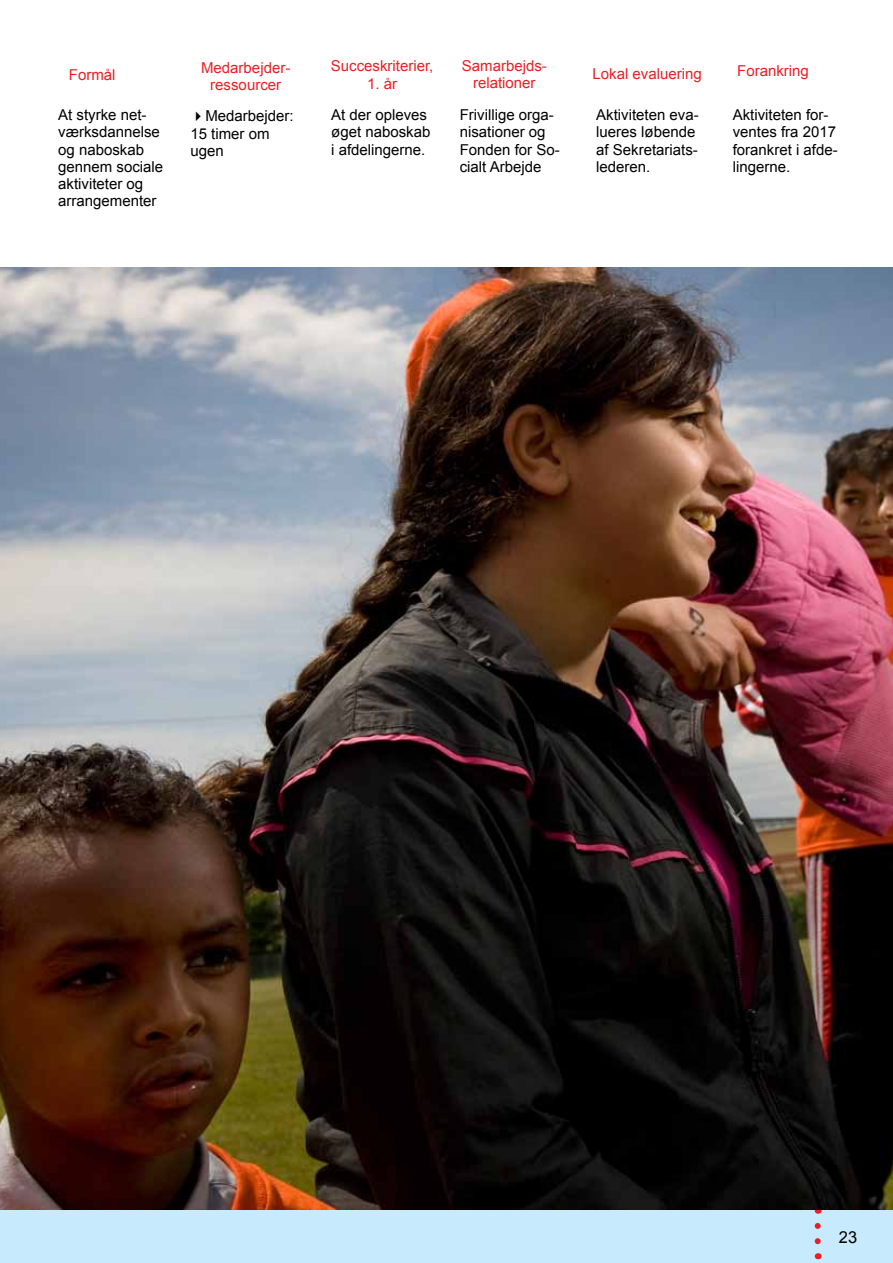
<style>
.page{position:relative;width:893px;height:1263px;background:#fff}
.page>*{position:absolute;margin:0;border:0;box-sizing:border-box;transform-origin:0 0}
.t1{font:16.5px "Arial";color:#000}
.t2{font:15px/17.2px "Arial";color:#000}
.t3{font:15px/17.2px "Arial";color:#ed1d24;text-align:center}
</style>
<div class="page">
<div style="left:0;top:1210px;width:893px;height:53px;background:#c7eafc"></div>
<svg style="left:815px;top:1226px;width:6px;height:33px"></svg>
<img style="left:0;top:268px;width:893px;height:942px">
<p class="t3" style="left:69px;top:66px;width:48px">Formål</p>
<p class="t3" style="left:201px;top:59px;width:91px">Medarbejder&shy;ressourcer</p>
<p class="t3" style="left:331px;top:58px;width:104px">Succeskriterier,</p>
<p class="t3" style="left:367px;top:75px;width:32px">1. år</p>
<p class="t2" style="left:58px;top:106px;width:107px">At styrke net&shy;værksdannelse og naboskab gennem sociale aktiviteter og arrangementer</p>
<p class="t2" style="left:190px;top:108px;width:105px">✔Medarbejder:<br>15 timer om ugen</p>
<p class="t2" style="left:331px;top:106px;width:101px">At der opleves øget naboskab i afdelingerne.</p>
<p class="t3" style="left:462px;top:57px;width:87px">Samarbejds&shy;relationer</p>
<p class="t3" style="left:593px;top:65px;width:111px">Lokal evaluering</p>
<p class="t3" style="left:737px;top:63px;width:73px">Forankring</p>
<p class="t2" style="left:460px;top:106px;width:102px">Frivillige orga&shy;nisationer og<br>Fonden for So&shy;cialt Arbejde</p>
<p class="t2" style="left:596px;top:106px;width:104px">Aktiviteten eva&shy;lueres løbende af Sekretariats&shy;lederen.</p>
<p class="t2" style="left:733px;top:106px;width:107px">Aktiviteten for&shy;ventes fra 2017 forankret i afde&shy;lingerne.</p>
<p class="t1" style="left:839px;top:1226px;width:20px">23</p>
</div>
